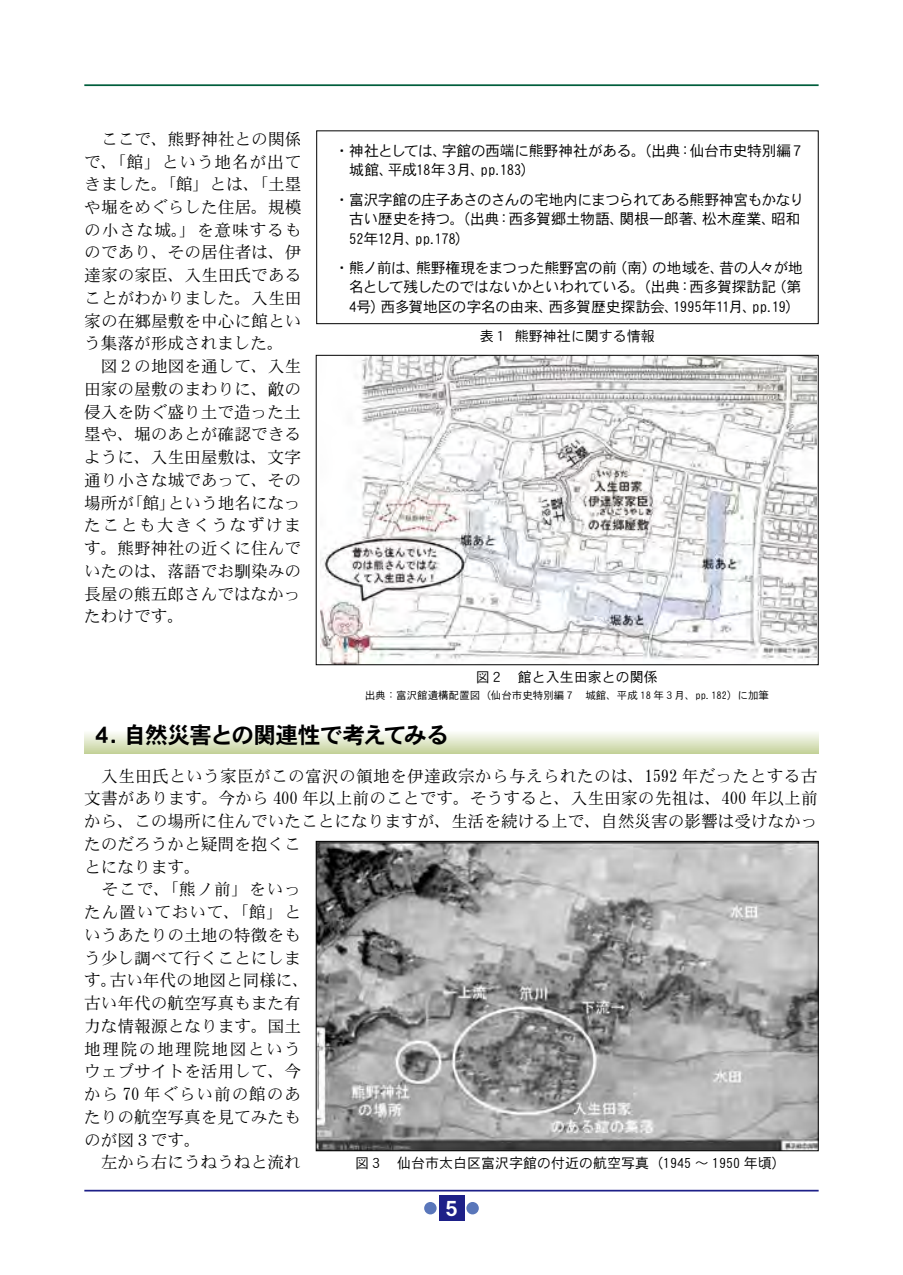
<style>
.page{position:relative;width:903px;height:1275px;background:#fff}
.page>*{position:absolute;margin:0;border:0;box-sizing:border-box;transform-origin:0 0}
.t1{font:22.75px "DFHS Gothic W7 WIN RKSJ H";letter-spacing:-.045em;color:#000}
.t2{font:21px "DFHS Gothic W7 WIN RKSJ H";color:#fff}
.t3{font:16.62px/22.8px "DFHS Mincho W3 WIN RKSJ H";letter-spacing:.005em;color:#000}
.t4{font:14.88px/19.2px "DFHS Gothic W3 WIN RKSJ H";letter-spacing:-.03em;color:#000}
.t5{font:14px "DFHS Gothic W3 WIN RKSJ H";color:#000}
.t6{font:10.5px "DFHS Gothic W3 WIN RKSJ H";color:#000}
</style>
<div class="page">
<hr style="left:84px;top:1190px;width:735px;height:1px;background:#1d2088">
<div style="left:439px;top:1196px;width:25px;height:25px;background:#1d2088"></div>
<div style="left:466px;top:1202px;width:13px;height:12px;background:#5976ba;border-radius:50%"></div>
<div style="left:424px;top:1202px;width:13px;height:12px;background:#5976ba;border-radius:50%"></div>
<hr style="left:84px;top:84px;width:734px;height:2px;background:#005e3c">
<svg style="left:84px;top:733px;width:734px;height:20px;background:#dee5c6"></svg>
<img style="left:320px;top:357px;width:496px;height:306px">
<div style="left:316px;top:355px;width:502px;height:310px;border:1px solid #000"></div>
<img style="left:318px;top:843px;width:498px;height:306px">
<div style="left:316px;top:841px;width:502px;height:310px;border:1px solid #000"></div>
<div style="left:316px;top:130px;width:502px;height:194px;border:1px solid #000"></div>
<p class="t3" style="left:84px;top:128px;width:219px">　ここで、熊野神社との関係で、「館」という地名が出てきました。「館」とは、「土塁や堀をめぐらした住居。規模の小さな城。」を意味するものであり、その居住者は、伊達家の家臣、入生田氏であることがわかりました。入生田家の在郷屋敷を中心に館という集落が形成されました。　図２の地図を通して、入生田家の屋敷のまわりに、敵の侵入を防ぐ盛り土で造った土塁や、堀のあとが確認できるように、入生田屋敷は、文字通り小さな城であって、その場所が「館」という地名になったことも大きくうなずけます。熊野神社の近くに住んでいたのは、落語でお馴染みの長屋の熊五郎さんではなかったわけです。</p>
<p class="t4" style="left:349px;top:142px;width:472px;text-indent:-15px">・神社としては、字館の西端に熊野神社がある。（出典：仙台市史特別編７　城館、平成18年３月、pp.183）</p>
<p class="t4" style="left:349px;top:190px;width:456px;text-indent:-15px">・富沢字館の庄子あさのさんの宅地内にまつられてある熊野神宮もかなり古い歴史を持つ。（出典：西多賀郷土物語、関根一郎著、松木産業、昭和<br>52年12月、pp.178）</p>
<p class="t4" style="left:349px;top:259px;width:455px;text-align:justify;text-indent:-15px">・熊ノ前は、熊野権現をまつった熊野宮の前（南）の地域を、昔の人々が地名として残したのではないかといわれている。（出典：西多賀探訪記（第4号）西多賀地区の字名の由来、西多賀歴史探訪会、1995年11月、pp.19）</p>
<p class="t5" style="left:480px;top:329px;width:176px">表１ 熊野神社に関する情報</p>
<p class="t5" style="left:476px;top:670px;width:183px">図２　館と入生田家との関係</p>
<p class="t6" style="left:365px;top:690px;width:406px">出典：富沢館遺構配置図（仙台市史特別編７　城館、平成 18 年３月、pp.182）に加筆</p>
<h1 class="t1" style="left:90px;top:723px;width:360px">４.自然災害との関連性で考えてみる</h1>
<p class="t3" style="left:84px;top:765px;width:735px">　入生田氏という家臣がこの富沢の領地を伊達政宗から与えられたのは、1592 年だったとする古文書があります。今から 400 年以上前のことです。そうすると、入生田家の先祖は、400 年以上前から、この場所に住んでいたことになりますが、生活を続ける上で、自然災害の影響は受けなかったのだろうかと疑問を抱くこ<br>とになります。<br>　そこで、「熊ノ前」をいっ<br>たん置いておいて、「館」と<br>いうあたりの土地の特徴をも<br>う少し調べて行くことにしま<br>す。古い年代の地図と同様に、<br>古い年代の航空写真もまた有<br>力な情報源となります。国土<br>地理院の地理院地図という<br>ウェブサイトを活用して、今<br>から 70 年ぐらい前の館のあ<br>たりの航空写真を見てみたも<br>のが図３です。<br>　左から右にうねうねと流れ</p>
<p class="t2" style="left:441px;top:1198px;width:22px">５</p>
<p class="t5" style="left:355px;top:1156px;width:432px">図３　仙台市太白区富沢字館の付近の航空写真（1945 ～ 1950 年頃）</p>
</div>
